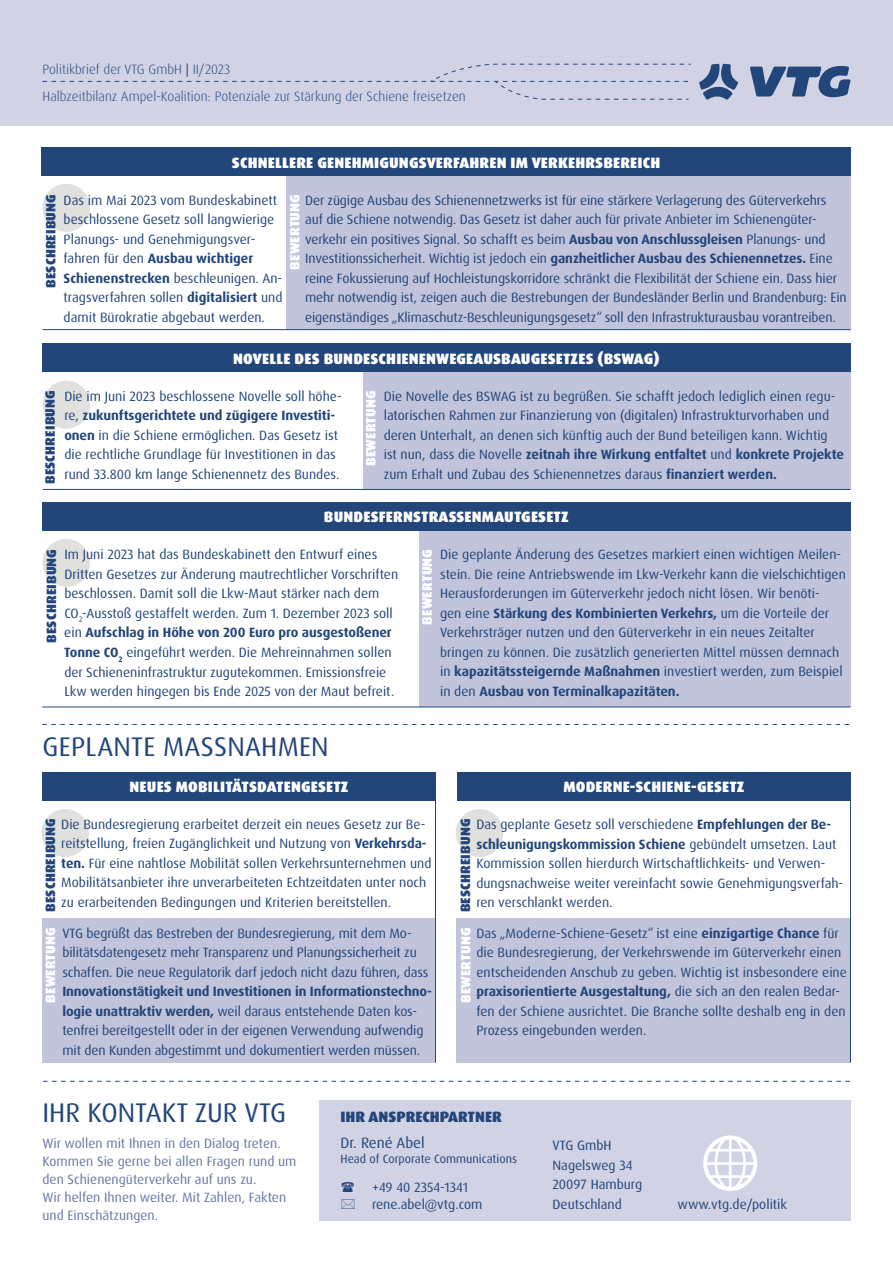
<style>
.page{position:relative;width:893px;height:1263px;background:#fff}
.page>*{position:absolute;margin:0;border:0;box-sizing:border-box;transform-origin:0 0}
.t1{font:27px "Dax OT";letter-spacing:.01em;color:#23467a}
.t2{font:900 15px "Dax OT";letter-spacing:.01em;color:#fff}
.t3{font:900 15px "Dax OT";color:#23467a}
.t4{font:15px "Dax OT";color:#23467a}
.t5{font:13.5px/19.5px "Dax OT";color:#23467a}
.t6{font:13.5px/18px "Dax OT";color:#6a78a4}
.t7{font:300 13.5px/27px "Dax OT";color:#23467a}
.t8{font:900 13.5px "Dax OT";letter-spacing:.01em;color:#23467a}
.t9{font:900 13.5px "Dax OT";letter-spacing:.01em;color:#fff}
.t10{font:12px "Dax OT";color:#23467a}
.s1{font-weight:400}
.s2{font-weight:700}
</style>
<div class="page">
<div style="left:0;top:0;width:893px;height:125px;background:#d1d3e5"></div>
<svg style="left:699px;top:64px;width:39px;height:36px"></svg>
<svg style="left:750px;top:66px;width:100px;height:31px"></svg>
<svg style="left:43px;top:63px;width:648px;height:37px"></svg>
<div style="left:363px;top:372px;width:487px;height:117px;background:#c1c4db"></div>
<div style="left:43px;top:918px;width:393px;height:145px;background:#c1c4db"></div>
<div style="left:457px;top:918px;width:394px;height:145px;background:#c1c4db"></div>
<div style="left:419px;top:531px;width:431px;height:176px;background:#c1c4db"></div>
<div style="left:287px;top:176px;width:564px;height:154px;background:#c1c4db"></div>
<div style="left:43px;top:184px;width:47px;height:48px;background:#e0e0df;border-radius:50%"></div>
<div style="left:43px;top:381px;width:47px;height:48px;background:#e0e0df;border-radius:50%"></div>
<div style="left:43px;top:539px;width:47px;height:48px;background:#e0e0df;border-radius:50%"></div>
<div style="left:41px;top:809px;width:48px;height:48px;background:#e0e0df;border-radius:50%"></div>
<div style="left:456px;top:809px;width:47px;height:48px;background:#e0e0df;border-radius:50%"></div>
<div style="left:319px;top:1100px;width:531px;height:120px;background:#d1d3e5"></div>
<svg style="left:43px;top:1081px;width:807px;height:1px"></svg>
<svg style="left:42px;top:724px;width:807px;height:1px"></svg>
<hr style="left:435px;top:773px;width:1px;height:289px;background:#23467a">
<hr style="left:850px;top:773px;width:1px;height:289px;background:#23467a">
<hr style="left:42px;top:707px;width:808px;height:1px;background:#23467a">
<hr style="left:43px;top:489px;width:807px;height:1px;background:#23467a">
<hr style="left:43px;top:329px;width:808px;height:1px;background:#23467a">
<div style="left:42px;top:147px;width:809px;height:29px;background:#23467a"></div>
<div style="left:42px;top:343px;width:808px;height:29px;background:#23467a"></div>
<div style="left:42px;top:502px;width:808px;height:29px;background:#23467a"></div>
<div style="left:42px;top:772px;width:394px;height:29px;background:#23467a"></div>
<div style="left:457px;top:772px;width:394px;height:29px;background:#23467a"></div>
<svg style="left:703px;top:1135px;width:54px;height:56px"></svg>
<p class="t7" style="left:43px;top:56px;width:425px">Politikbrief der VTG GmbH <span class="s1">|</span> II/2023<br>Halbzeitbilanz Ampel-Koalition: Potenziale zur Stärkung der Schiene freisetzen</p>
<p class="t2" style="left:232px;top:153px;width:430px">SCHNELLERE GENEHMIGUNGSVERFAHREN IM VERKEHRSBEREICH</p>
<p class="t8" style="left:42px;top:288px;width:95px;rotate:-90deg">BESCHREIBUNG</p>
<p class="t5" style="left:64px;top:190px;width:220px">Das im Mai 2023 vom Bundeskabinett beschlossene Gesetz soll langwierige Planungs- und Genehmigungsver&shy;fahren für den <span class="s2">Ausbau wichtiger Schienenstrecken</span> beschleunigen. An&shy;tragsverfahren sollen <span class="s2">digitalisiert</span> und damit Bürokratie abgebaut werden.</p>
<p class="t5" style="left:305px;top:190px;width:543px">Der zügige Ausbau des Schienennetzwerks ist für eine stärkere Verlagerung des Güterverkehrs auf die Schiene notwendig. Das Gesetz ist daher auch für private Anbieter im Schienengüter&shy;verkehr ein positives Signal. So schafft es beim <span class="s2">Ausbau von Anschlussgleisen</span> Planungs- und Investitionssicherheit. Wichtig ist jedoch ein <span class="s2">ganzheitlicher Ausbau des Schienennetzes.</span> Eine reine Fokussierung auf Hochleistungskorridore schränkt die Flexibilität der Schiene ein. Dass hier mehr notwendig ist, zeigen auch die Bestrebungen der Bundesländer Berlin und Brandenburg: Ein eigenständiges „Klimaschutz-Beschleunigungsgesetz“ soll den Infrastrukturausbau vorantreiben.</p>
<p class="t9" style="left:286px;top:270px;width:77px;rotate:-90deg">BEWERTUNG</p>
<p class="t8" style="left:42px;top:484px;width:95px;rotate:-90deg">BESCHREIBUNG</p>
<p class="t2" style="left:233px;top:349px;width:428px">NOVELLE DES BUNDESCHIENENWEGEAUSBAUGESETZES (BSWAG)</p>
<p class="t5" style="left:64px;top:386px;width:279px">Die im Juni 2023 beschlossene Novelle soll höhe&shy;re, <span class="s2">zukunftsgerichtete und zügigere Investiti&shy;onen</span> in die Schiene ermöglichen. Das Gesetz ist die rechtliche Grundlage für Investitionen in das rund 33.800 km lange Schienennetz des Bundes.</p>
<p class="t9" style="left:362px;top:466px;width:77px;rotate:-90deg">BEWERTUNG</p>
<p class="t5" style="left:384px;top:386px;width:462px">Die Novelle des BSWAG ist zu begrüßen. Sie schafft jedoch lediglich einen regu&shy;latorischen Rahmen zur Finanzierung von (digitalen) Infrastrukturvorhaben und deren Unterhalt, an denen sich künftig auch der Bund beteiligen kann. Wichtig ist nun, dass die Novelle <span class="s2">zeitnah ihre Wirkung entfaltet</span> und <span class="s2">konkrete Projekte </span>zum Erhalt und Zubau des Schienennetzes daraus <span class="s2">finanziert werden.</span></p>
<p class="t2" style="left:324px;top:507px;width:246px">BUNDESFERNSTRASSENMAUTGESETZ</p>
<p class="t8" style="left:43px;top:643px;width:95px;rotate:-90deg">BESCHREIBUNG</p>
<p class="t5" style="left:64px;top:545px;width:335px">Im Juni 2023 hat das Bundeskabinett den Entwurf eines Dritten Gesetzes zur Änderung mautrechtlicher Vorschriften beschlossen. Damit soll die Lkw-Maut stärker nach dem CO<sub>2</sub>-Ausstoß gestaffelt werden. Zum 1. Dezember 2023 soll ein <span class="s2">Aufschlag in Höhe von 200 Euro pro ausgestoßener Tonne CO</span><sub>2</sub> eingeführt werden. Die Mehreinnahmen sollen der Schieneninfrastruktur zugutekommen. Emissionsfreie Lkw werden hingegen bis Ende 2025 von der Maut befreit.</p>
<h1 class="t1" style="left:43px;top:730px;width:288px">GEPLANTE MASSNAHMEN</h1>
<p class="t9" style="left:418px;top:625px;width:77px;rotate:-90deg">BEWERTUNG</p>
<p class="t5" style="left:440px;top:545px;width:407px">Die geplante Änderung des Gesetzes markiert einen wichtigen Meilen&shy;stein. Die reine Antriebswende im Lkw-Verkehr kann die vielschichtigen Herausforderungen im Güterverkehr jedoch nicht lösen. Wir benöti-<br>gen eine <span class="s2">Stärkung des Kombinierten Verkehrs,</span> um die Vorteile der Verkehrsträger nutzen und den Güterverkehr in ein neues Zeitalter bringen zu können. Die zusätzlich generierten Mittel müssen demnach in <span class="s2">kapazitätssteigernde Maßnahmen</span> investiert werden, zum Beispiel in den <span class="s2">Ausbau von Terminalkapazitäten.</span></p>
<p class="t2" style="left:130px;top:777px;width:221px">NEUES MOBILITÄTSDATENGESETZ</p>
<p class="t2" style="left:563px;top:777px;width:182px">MODERNE-SCHIENE-GESETZ</p>
<p class="t5" style="left:61px;top:814px;width:372px">Die Bundesregierung erarbeitet derzeit ein neues Gesetz zur Be&shy;reitstellung, freien Zugänglichkeit und Nutzung von <span class="s2">Verkehrsda&shy;ten.</span> Für eine nahtlose Mobilität sollen Verkehrsunternehmen und Mobilitätsanbieter ihre unverarbeiteten Echtzeitdaten unter noch zu erarbeitenden Bedingungen und Kriterien bereitstellen.</p>
<p class="t5" style="left:476px;top:815px;width:368px">Das geplante Gesetz soll verschiedene <span class="s2">Empfehlungen der Be&shy;schleunigungskommission Schiene</span> gebündelt umsetzen. Laut Kommission sollen hierdurch Wirtschaftlichkeits- und Verwen&shy;dungsnachweise weiter vereinfacht sowie Genehmigungsverfah&shy;ren verschlankt werden.</p>
<p class="t8" style="left:42px;top:912px;width:95px;rotate:-90deg">BESCHREIBUNG</p>
<p class="t8" style="left:457px;top:912px;width:95px;rotate:-90deg">BESCHREIBUNG</p>
<p class="t5" style="left:62px;top:923px;width:367px">VTG begrüßt das Bestreben der Bundesregierung, mit dem Mo&shy;bilitätsdatengesetz mehr Transparenz und Planungssicherheit zu schaffen. Die neue Regulatorik darf jedoch nicht dazu führen, dass</p>
<p class="t5" style="left:62px;top:982px;width:371px"><span class="s2">Innovationstätigkeit und Investitionen in Informationstechno&shy;logie unattraktiv werden,</span> weil daraus entstehende Daten kos&shy;tenfrei bereitgestellt oder in der eigenen Verwendung aufwendig mit den Kunden abgestimmt und dokumentiert werden müssen.</p>
<p class="t5" style="left:476px;top:924px;width:372px">Das „Moderne-Schiene-Gesetz“ ist eine <span class="s2">einzigartige Chance</span> für die Bundesregierung, der Verkehrswende im Güterverkehr einen entscheidenden Anschub zu geben. Wichtig ist insbesondere eine <span class="s2">praxisorientierte Ausgestaltung,</span> die sich an den realen Bedar&shy;fen der Schiene ausrichtet. Die Branche sollte deshalb eng in den Prozess eingebunden werden.</p>
<p class="t9" style="left:42px;top:1003px;width:77px;rotate:-90deg">BEWERTUNG</p>
<p class="t9" style="left:457px;top:1003px;width:77px;rotate:-90deg">BEWERTUNG</p>
<h1 class="t1" style="left:43px;top:1095px;width:245px">IHR KONTAKT ZUR VTG</h1>
<p class="t6" style="left:43px;top:1135px;width:255px">Wir wollen mit Ihnen in den Dialog treten.<br>Kommen Sie gerne bei allen Fragen rund um den Schienengüterverkehr auf uns zu.<br>Wir helfen Ihnen weiter. Mit Zahlen, Fakten und Einschätzungen.</p>
<p class="t4" style="left:341px;top:1133px;width:86px">Dr. René Abel</p>
<p class="t3" style="left:341px;top:1107px;width:163px">IHR ANSPRECHPARTNER</p>
<p class="t10" style="left:341px;top:1151px;width:178px">Head of Corporate Communications</p>
<p class="t5" style="left:372px;top:1179px;width:112px;line-height:16.5px">+49 40 2354-1341 rene.abel@vtg.com</p>
<p class="t5" style="left:553px;top:1136px;width:91px">VTG GmbH<br>Nagelsweg 34<br>20097 Hamburg<br>Deutschland</p>
<p class="t5" style="left:678px;top:1194px;width:111px">www.vtg.de/politik</p>
</div>
